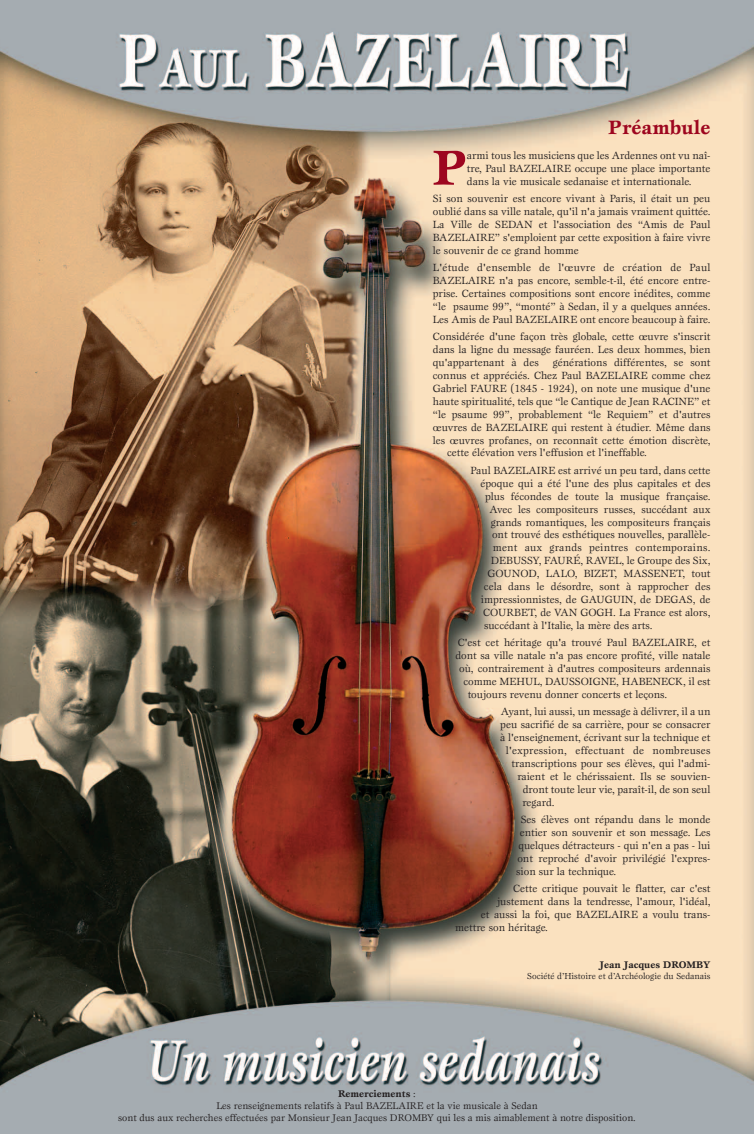
<style>
.page{position:relative;width:754px;height:1134px;background:#fff}
.page>*{position:absolute;margin:0;border:0;box-sizing:border-box;transform-origin:0 0}
.t1{font:700 50.7px "Esprit";color:#9d061f}
.t2{font:700 20px "Esprit";color:#9d061f}
.t3{font:10.8px/13px "Esprit";color:#231f20;text-align:justify}
.t4{font:10.8px "Esprit";letter-spacing:.02em;color:#231f20}
.t5{font:10px/12px "Esprit";color:#231f20;text-align:center}
.t6{font:700 10px "Esprit";color:#231f20}
.t7{font:9px "Esprit";color:#231f20}
.s1{font-weight:700}
</style>
<div class="page">
<img style="left:0;top:1px;width:754px;height:1133px">
<h2 class="t2" style="left:608px;top:119px;width:104px">Préambule</h2>
<h1 class="t1" style="left:432px;top:147px;width:36px">P</h1>
<p class="t3" style="left:467px;top:149px;width:245px">armi tous les musiciens que les Ardennes ont vu naî&shy;tre, Paul BAZELAIRE occupe une place importante dans la vie musicale sedanaise et internationale.</p>
<p class="t3" style="left:433px;top:193px;width:279px">Si son souvenir est encore vivant à Paris, il était un peu oublié dans sa ville natale, qu'il n'a jamais vraiment quittée.<br>La Ville de SEDAN et l'association des “Amis de Paul BAZELAIRE” s'emploient par cette exposition à faire vivre le souvenir de ce grand homme</p>
<p class="t3" style="left:433px;top:262px;width:279px">L'étude d'ensemble de l'œuvre de création de Paul BAZELAIRE n'a pas encore, semble-t-il, été encore entre&shy;prise. Certaines compositions sont encore inédites, comme “le psaume 99”, “monté” à Sedan, il y a quelques années.<br>Les Amis de Paul BAZELAIRE ont encore beaucoup à faire.</p>
<p class="t3" style="left:433px;top:331px;width:279px">Considérée d'une façon très globale, cette œuvre s'inscrit dans la ligne du message fauréen. Les deux hommes, bien qu'appartenant à des</p>
<p class="t3" style="left:553px;top:357px;width:159px">générations différentes, se sont</p>
<p class="t3" style="left:433px;top:369px;width:279px">connus et appréciés. Chez Paul BAZELAIRE comme chez</p>
<p class="t3" style="left:433px;top:382px;width:279px">Gabriel FAURE (1845 - 1924), on note une musique d'une</p>
<p class="t3" style="left:433px;top:395px;width:279px">haute spiritualité, tels que “le Cantique de Jean RACINE” et</p>
<p class="t3" style="left:433px;top:408px;width:279px">“le psaume 99”, probablement “le Requiem” et d'autres</p>
<p class="t3" style="left:433px;top:421px;width:279px">œuvres de BAZELAIRE qui restent à étudier. Même dans</p>
<p class="t3" style="left:433px;top:434px;width:279px">les œuvres profanes, on reconnaît cette émotion discrète,</p>
<p class="t3" style="left:447px;top:447px;width:201px">cette élévation vers l'effusion et l'ineffable.</p>
<p class="t3" style="left:471px;top:464px;width:241px">Paul BAZELAIRE est arrivé un peu tard, dans cette</p>
<p class="t3" style="left:481px;top:477px;width:231px">époque qui a été l'une des plus capitales et des</p>
<p class="t3" style="left:485px;top:490px;width:227px">plus fécondes de toute la musique française.</p>
<p class="t3" style="left:489px;top:503px;width:223px">Avec les compositeurs russes, succédant aux</p>
<p class="t3" style="left:491px;top:516px;width:221px">grands romantiques, les compositeurs français</p>
<p class="t3" style="left:492px;top:529px;width:220px">ont trouvé des esthétiques nouvelles, parallèle-</p>
<p class="t4" style="left:493px;top:544px;width:219px">ment aux grands peintres contemporains.</p>
<p class="t3" style="left:491px;top:555px;width:221px">DEBUSSY, FAURÉ, RAVEL, le Groupe des Six,</p>
<p class="t3" style="left:487px;top:568px;width:225px">GOUNOD, LALO, BIZET, MASSENET, tout</p>
<p class="t3" style="left:484px;top:581px;width:228px">cela dans le désordre, sont à rapprocher des</p>
<p class="t3" style="left:481px;top:594px;width:231px">impressionnistes, de GAUGUIN, de DEGAS, de</p>
<p class="t3" style="left:483px;top:607px;width:229px">COURBET, de VAN GOGH. La France est alors,</p>
<p class="t3" style="left:484px;top:620px;width:170px">succédant à l'Italie, la mère des arts.</p>
<p class="t3" style="left:458px;top:637px;width:254px">C'est cet héritage qu'a trouvé Paul BAZELAIRE, et</p>
<p class="t3" style="left:456px;top:650px;width:256px">dont sa ville natale n'a pas encore profité, ville natale</p>
<p class="t3" style="left:459px;top:663px;width:253px">où, contrairement à d'autres compositeurs ardennais</p>
<p class="t3" style="left:463px;top:676px;width:249px">comme MEHUL, DAUSSOIGNE, HABENECK, il est</p>
<p class="t3" style="left:468px;top:689px;width:201px">toujours revenu donner concerts et leçons.</p>
<p class="t3" style="left:501px;top:706px;width:211px">Ayant, lui aussi, un message à délivrer, il a un</p>
<p class="t3" style="left:500px;top:719px;width:212px">peu sacrifié de sa carrière, pour se consacrer</p>
<p class="t3" style="left:500px;top:732px;width:212px">à l'enseignement, écrivant sur la technique et</p>
<p class="t4" style="left:506px;top:746px;width:206px">l'expression, effectuant de nombreuses</p>
<p class="t3" style="left:512px;top:758px;width:200px">transcriptions pour ses élèves, qui l'admi-</p>
<p class="t3" style="left:517px;top:771px;width:195px">raient et le chérissaient. Ils se souvien-</p>
<p class="t3" style="left:523px;top:784px;width:189px">dront toute leur vie, paraît-il, de son seul</p>
<p class="t3" style="left:522px;top:797px;width:34px">regard.</p>
<p class="t3" style="left:521px;top:814px;width:191px">Ses élèves ont répandu dans le monde</p>
<p class="t3" style="left:520px;top:827px;width:192px">entier son souvenir et son message. Les</p>
<p class="t3" style="left:519px;top:840px;width:193px">quelques détracteurs - qui n'en a pas - lui</p>
<p class="t3" style="left:517px;top:853px;width:195px">ont reproché d'avoir privilégié l'expres-</p>
<p class="t3" style="left:516px;top:866px;width:102px">sion sur la technique.</p>
<p class="t3" style="left:513px;top:883px;width:199px">Cette critique pouvait le flatter, car c'est</p>
<p class="t3" style="left:497px;top:896px;width:215px">justement dans la tendresse, l'amour, l'idéal,</p>
<p class="t3" style="left:481px;top:909px;width:231px">et aussi la foi, que BAZELAIRE a voulu trans-</p>
<p class="t3" style="left:455px;top:922px;width:94px">mettre son héritage.</p>
<p class="t6" style="left:600px;top:960px;width:112px">Jean Jacques DROMBY</p>
<p class="t7" style="left:527px;top:972px;width:185px">Société d’Histoire et d’Archéologie du Sedanais</p>
<p class="t5" style="left:118px;top:1088px;width:519px"><span class="s1">Remerciements</span> :<br>Les renseignements relatifs à Paul BAZELAIRE et la vie musicale à Sedan<br>sont dus aux recherches effectuées par Monsieur Jean Jacques DROMBY qui les a mis aimablement à notre disposition.</p>
</div>
